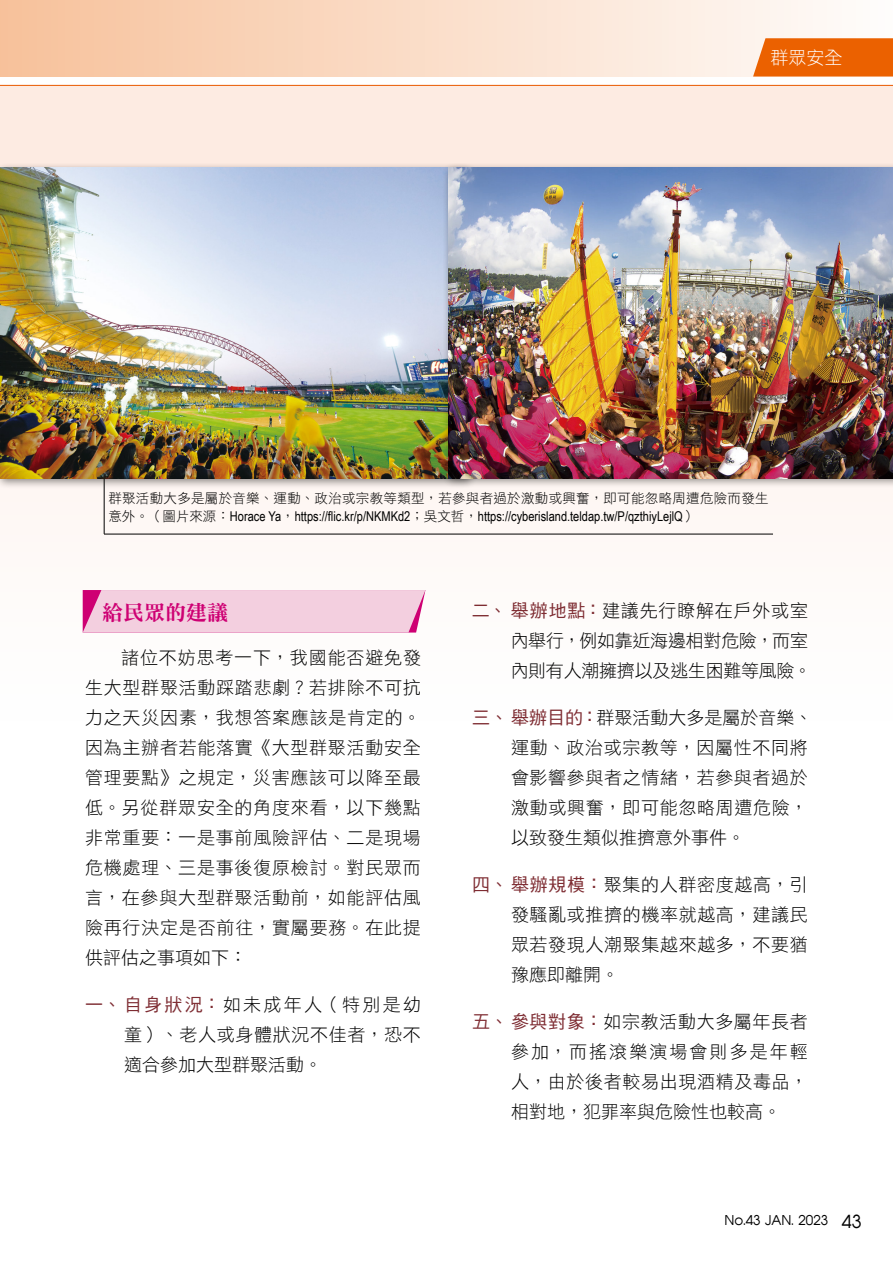
<style>
.page{position:relative;width:893px;height:1263px;background:#fff}
.page>*{position:absolute;margin:0;border:0;box-sizing:border-box;transform-origin:0 0}
.中{font:21px "DF Ming Std W9";color:#ce0073}
.一{font:18px/30px "DF Hei Std W3";letter-spacing:.035em;color:#000;text-align:justify}
.內文{font:18px/30px "DF Hei Std W3";letter-spacing:.045em;color:#000;text-align:justify}
.一-2{font:18px/30px "DF Hei Std W3";letter-spacing:-.01em;color:#000}
.t1{font:18px "DF Hei Std W3";color:#fff}
.圖說{font:13.5px/18px "Arial Narrow";color:#000}
.t2{font:13.5px "Avian";color:#000}
.s1{font-family:"DF Hei Std W3"}
.s2{font-family:"DF Hei Std W5";color:#7e2c32}
.s3{font-size:18px}
</style>
<div class="page">
<svg style="left:0;top:86px;width:893px;height:547px;fill:#fef7f4"></svg>
<div style="left:83px;top:590px;width:342px;height:42px;background:#f3cfdf"></div>
<hr style="left:104px;top:479px;width:1px;height:55px;background:#000">
<hr style="left:104px;top:534px;width:669px;height:1px;background:#000">
<div style="left:0;top:162px;width:477px;height:327px;background:#000;opacity:.45"></div>
<img style="left:0;top:168px;width:442px;height:311px">
<div style="left:442px;top:162px;width:451px;height:327px;background:#000;opacity:.45"></div>
<img style="left:449px;top:168px;width:444px;height:310px">
<div style="left:0;top:0;width:893px;height:77px;background:linear-gradient(to right,#f7c19b,#fefdfc)"></div>
<hr style="left:0;top:85px;width:893px;height:1px;background:#eb6100">
<svg style="left:753px;top:38px;width:140px;height:39px;background:#ec6a0e"></svg>
<p class="t1" style="left:771px;top:48px;width:73px">群眾安全</p>
<p class="圖說" style="left:108px;top:489px;width:662px"><span class="s1">群聚活動大多是屬於音樂、運動、政治或宗教等類型，若參與者過於激動或興奮，即可能忽略周遭危險而發生意外。（圖片來源：</span>Horace Ya<span class="s1">，</span>https://flic.kr/p/NKMKd2<span class="s1">；吳文哲，</span>https://cyberisland.teldap.tw/P/qzthiyLejlQ<span class="s1">）</span></p>
<p class="中" style="left:102px;top:601px;width:127px">給民眾的建議</p>
<p class="內文" style="left:85px;top:642px;width:337px;text-indent:36px">諸位不妨思考一下，我國能否避免發生大型群聚活動踩踏悲劇？若排除不可抗力之天災因素，我想答案應該是肯定的。因為主辦者若能落實《大型群聚活動安全管理要點》之規定，災害應該可以降至最低。另從群眾安全的角度來看，以下幾點非常重要：一是事前風險評估、二是現場危機處理、三是事後復原檢討。對民眾而言，在參與大型群聚活動前，如能評估風險再行決定是否前往，實屬要務。在此提供評估之事項如下：</p>
<p class="一" style="left:124px;top:989px;width:298px;text-indent:-39px"><span class="s2">一、自身狀況：</span>如未成年人（特別是幼童）、老人或身體狀況不佳者，恐不適合參加大型群聚活動。</p>
<p class="一-2" style="left:511px;top:595px;width:302px;text-indent:-39px"><span class="s2">二、舉辦地點：</span>建議先行瞭解在戶外或室內舉行，例如靠近海邊相對危險，而室內則有人潮擁擠以及逃生困難等風險。</p>
<p class="一" style="left:511px;top:702px;width:303px;text-align:left;text-indent:-39px"><span class="s2">三、舉辦目的：</span>群聚活動大多是屬於音樂、運動、政治或宗教等，因屬性不同將會影響參與者之情緒，若參與者過於激動或興奮，即可能忽略周遭危險，以致發生類似推擠意外事件。</p>
<p class="一" style="left:511px;top:869px;width:298px;text-indent:-39px"><span class="s2">四、舉辦規模：</span>聚集的人群密度越高，引發騷亂或推擠的機率就越高，建議民眾若發現人潮聚集越來越多，不要猶豫應即離開。</p>
<p class="一" style="left:511px;top:1006px;width:298px;text-indent:-39px"><span class="s2">五、參與對象：</span>如宗教活動大多屬年長者參加，而搖滾樂演場會則多是年輕人，由於後者較易出現酒精及毒品，相對地，犯罪率與危險性也較高。</p>
<p class="t2" style="left:724px;top:1212px;width:139px">No.43 JAN. 2023 <span class="s3">43</span></p>
</div>
